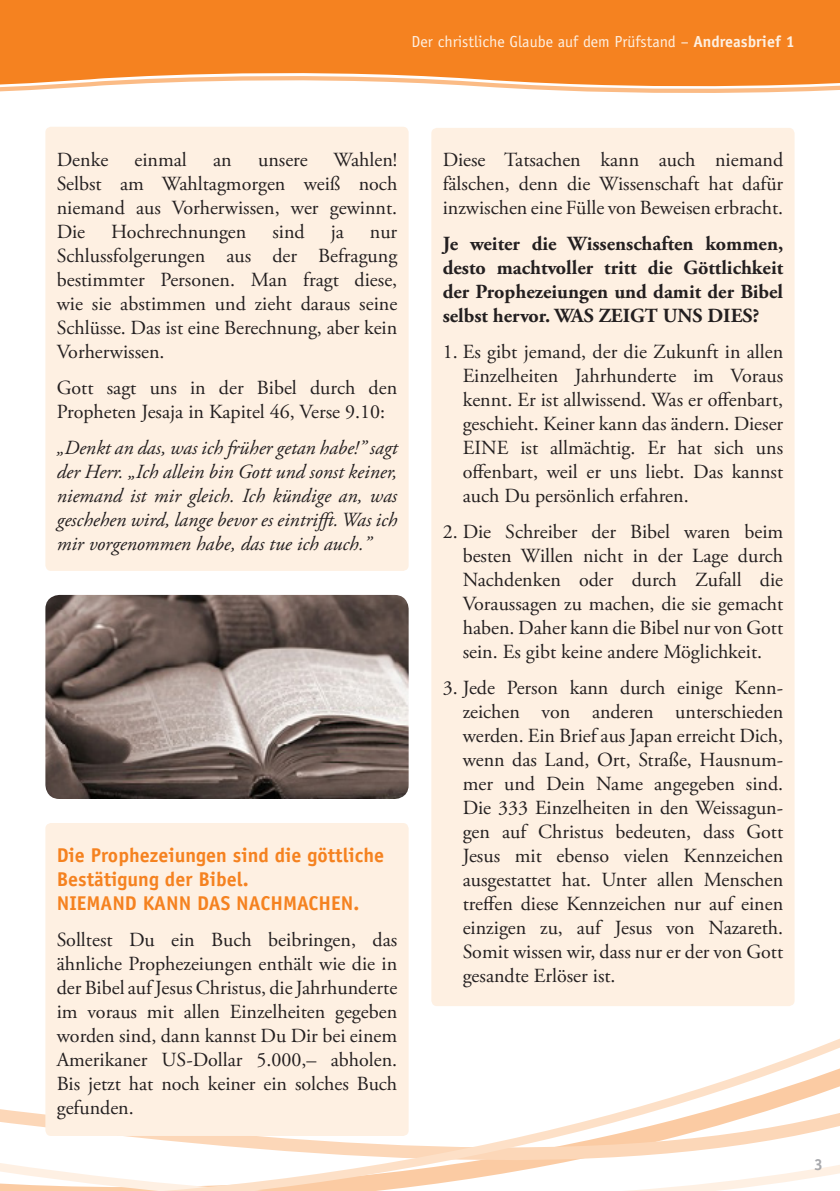
<style>
.page{position:relative;width:840px;height:1191px;background:#fff}
.page>*{position:absolute;margin:0;border:0;box-sizing:border-box;transform-origin:0 0}
._02_Grundtext{font:20px/24px "Adobe Garamond Pro";color:#231f20;text-align:justify}
._02_Grundtext_kursiv{font:italic 20px/24px "Adobe Garamond Pro";color:#231f20;text-align:justify}
._02_Grundtext_fett{font:700 20px/24px "Adobe Garamond Pro";color:#231f20;text-align:justify}
._03_Zwischenüberschr{font:700 20px/24px "Officina Sans";color:#f58220}
.t1{font:16px "Officina Sans";color:#fef0e2}
.t2{font:700 16px "Officina Sans";color:#a8a9ad}
.s1{font-weight:700}
</style>
<div class="page">
<svg style="left:0;top:748px;width:839px;height:443px"></svg>
<svg style="left:0;top:0;width:839px;height:93px;background:#f69039"></svg>
<div style="left:431px;top:128px;width:363px;height:878px;background:#fef0e2;border-radius:6px"></div>
<div style="left:45px;top:127px;width:363px;height:444px;background:#fef0e2;border-radius:6px"></div>
<div style="left:45px;top:823px;width:363px;height:313px;background:#fef0e2;border-radius:6px"></div>
<img style="left:45px;top:595px;width:363px;height:204px">
<p class="t1" style="left:411px;top:32px;width:384px">Der christliche Glaube auf dem Prüfstand – <span class="s1">Andreasbrief 1</span></p>
<p class="_02_Grundtext" style="left:57px;top:148px;width:342px;text-indent:277px">Wahlen!<br>Selbst am Wahltagmorgen weiß noch niemand aus Vorherwissen, wer gewinnt.<br>Die</p>
<p class="_02_Grundtext" style="left:57px;top:148px;width:53px">Denke</p>
<p class="_02_Grundtext" style="left:134px;top:148px;width:54px">einmal</p>
<p class="_02_Grundtext" style="left:213px;top:148px;width:20px">an</p>
<p class="_02_Grundtext" style="left:258px;top:148px;width:51px">unsere</p>
<p class="_02_Grundtext" style="left:111px;top:220px;width:137px">Hochrechnungen</p>
<p class="_02_Grundtext" style="left:272px;top:220px;width:34px">sind</p>
<p class="_02_Grundtext" style="left:330px;top:220px;width:15px">ja</p>
<p class="_02_Grundtext" style="left:57px;top:220px;width:342px;text-indent:313px">nur Schlussfolgerungen aus der Befragung bestimmter Personen. Man fragt diese, wie sie abstimmen und zieht daraus seine Schlüsse. Das ist eine Berechnung, aber kein Vorherwissen.</p>
<p class="_02_Grundtext" style="left:57px;top:376px;width:342px">Gott sagt uns in der Bibel durch den<br>Propheten Jesaja in Kapitel 46, Verse 9.10:</p>
<p class="_02_Grundtext_kursiv" style="left:57px;top:436px;width:342px">„Denkt an das, was ich früher getan habe!” sagt der Herr. „Ich allein bin Gott und sonst keiner, niemand ist mir gleich. Ich kündige an, was geschehen wird, lange bevor es eintrifft. Was ich mir vorgenommen habe, das tue ich auch.”</p>
<p class="_03_Zwischenüberschr" style="left:57px;top:843px;width:329px">Die Prophezeiungen sind die göttliche<br>Bestätigung der Bibel.<br>NIEMAND KANN DAS NACHMACHEN.</p>
<p class="_02_Grundtext" style="left:57px;top:928px;width:342px">Solltest Du ein Buch beibringen, das ähnliche Prophezeiungen enthält wie die in der Bibel auf Jesus Christus, die Jahrhunderte im voraus mit allen Einzelheiten gegeben worden sind, dann kannst Du Dir bei einem Amerikaner US-Dollar 5.000,– abholen.<br>Bis jetzt hat noch keiner ein solches Buch gefunden.</p>
<p class="_02_Grundtext" style="left:442px;top:148px;width:342px">Diese Tatsachen kann auch niemand fälschen, denn die Wissenschaft hat dafür inzwischen eine Fülle von Beweisen erbracht.</p>
<p class="_02_Grundtext_fett" style="left:442px;top:232px;width:342px">Je weiter die Wissenschaften kommen, desto machtvoller tritt die Göttlichkeit der Prophezeiungen und damit der Bibel selbst hervor. WAS ZEIGT UNS DIES?</p>
<p class="_02_Grundtext" style="left:462px;top:340px;width:322px;text-indent:-20px">1. Es gibt jemand, der die Zukunft in allen Einzelheiten Jahrhunderte im Voraus kennt. Er ist allwissend. Was er offenbart, geschieht. Keiner kann das ändern. Dieser EINE ist allmächtig. Er hat sich uns offenbart, weil er uns liebt. Das kannst auch Du persönlich erfahren.</p>
<p class="_02_Grundtext" style="left:462px;top:520px;width:322px;text-indent:-20px">2. Die Schreiber der Bibel waren beim besten Willen nicht in der Lage durch Nachdenken oder durch Zufall die Voraussagen zu machen, die sie gemacht haben. Daher kann die Bibel nur von Gott sein. Es gibt keine andere Möglichkeit.</p>
<p class="_02_Grundtext" style="left:462px;top:676px;width:322px;text-indent:-20px">3. Jede Person kann durch einige Kenn&shy;zeichen von anderen unterschieden werden. Ein Brief aus Japan erreicht Dich, wenn das Land, Ort, Straße, Hausnum&shy;mer und Dein Name angegeben sind.<br>Die 333 Einzelheiten in den Weissagun&shy;gen auf Christus bedeuten, dass Gott Jesus mit ebenso vielen Kennzeichen ausgestattet hat. Unter allen Menschen treffen diese Kennzeichen nur auf einen einzigen zu, auf Jesus von Nazareth.<br>Somit wissen wir, dass nur er der von Gott gesandte Erlöser ist.</p>
<p class="t2" style="left:813px;top:1154px;width:10px">3</p>
</div>
